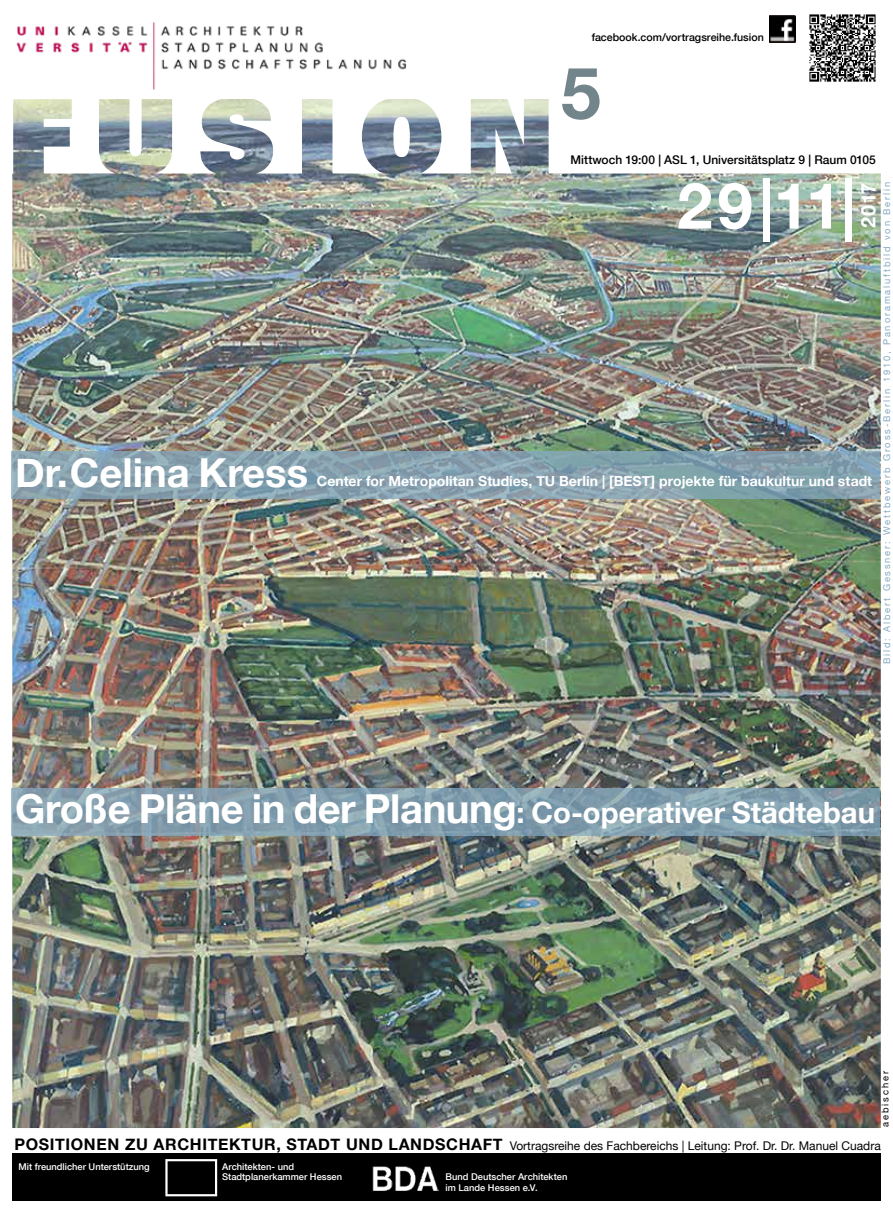
<style>
.page{position:relative;width:893px;height:1212px;background:#fff}
.page>*{position:absolute;margin:0;border:0;box-sizing:border-box;transform-origin:0 0}
.t1{font:700 72px "Helvetica Neue";color:#72858a}
.t2{font:700 63.9px "Helvetica Neue";color:#fff}
.t3{font:700 39.9px "Helvetica Neue";color:#fff}
.t4{font:700 29.25px "Helvetica Neue";color:#fff}
.t5{font:700 19.95px "Helvetica Neue";color:#fff}
.t6{font:700 13.95px "Helvetica Neue";color:#fff}
.t7{font:12px "Helvetica Neue";color:#000}
.t8{font:500 12px "Helvetica Neue";color:#000}
.t9{font:500 10.65px "Helvetica Neue";color:#000}
.t10{font:500 9.3px/10.6px "Helvetica Neue";color:#fff}
.t11{font:9.3px "Helvetica Neue";letter-spacing:.2em;color:#85aac1}
.t12{font:9.3px "Helvetica Neue";letter-spacing:.2em;color:#000}
.s1{font-size:39.9px}
.s2{font-weight:700;font-size:16.05px}
</style>
<div class="page">
<img style="left:12px;top:99px;width:869px;height:1029px">
<img style="left:16px;top:21px;width:391px;height:69px">
<svg style="left:11px;top:788px;width:869px;height:47px;background:#829ead"></svg>
<svg style="left:11px;top:451px;width:869px;height:47px;background:#86a2af"></svg>
<div style="left:12px;top:1154px;width:869px;height:47px;background:#000"></div>
<svg style="left:165px;top:1159px;width:52px;height:37px"></svg>
<img style="left:372px;top:1166px;width:66px;height:24px">
<img style="left:809px;top:14px;width:67px;height:68px">
<img style="left:770px;top:15px;width:26px;height:27px">
<p class="t9" style="left:592px;top:30px;width:174px">facebook.com/vortragsreihe.fusion</p>
<h1 class="t1" style="left:561px;top:49px;width:41px">5</h1>
<h3 class="t3" style="left:15px;top:448px;width:294px">dr.Celina kress</h3>
<p class="t8" style="left:571px;top:152px;width:307px">Mittwoch 19:00 | ASL 1, Universitätsplatz 9 | Raum 0105</p>
<h2 class="t2" style="left:677px;top:166px;width:180px">29|11|</h2>
<h3 class="t5" style="left:856px;top:228px;width:47px;rotate:-90deg">2017</h3>
<p class="t11" style="left:881px;top:664px;width:484px;rotate:-90deg">Bild: Albert Gessner: Wettbewerb Gross-Berlin 1910, Panoramaluftbild von Berlin</p>
<h3 class="t6" style="left:317px;top:472px;width:557px">Center for Metropolitan Studies, tu Berlin | [BeSt] projekte für baukultur und stadt</h3>
<h3 class="t4" style="left:15px;top:794px;width:861px"><span class="s1">Große Pläne in der Planung</span>: Co-operativer Städtebau</h3>
<p class="t12" style="left:880px;top:1127px;width:57px;rotate:-90deg">aebischer</p>
<p class="t7" style="left:14px;top:1138px;width:868px"><span class="s2">PoSitionen zu ArChitektur, StAdt und LAndSChAft</span> Vortragsreihe des Fachbereichs | Leitung: Prof. Dr. Dr. Manuel Cuadra</p>
<p class="t10" style="left:222px;top:1161px;width:122px">Architekten- und<br>Stadtplanerkammer Hessen</p>
<p class="t10" style="left:19px;top:1161px;width:133px">Mit freundlicher Unterstützung</p>
<p class="t10" style="left:445px;top:1171px;width:123px">Bund Deutscher Architekten im Lande Hessen e.V.</p>
</div>
